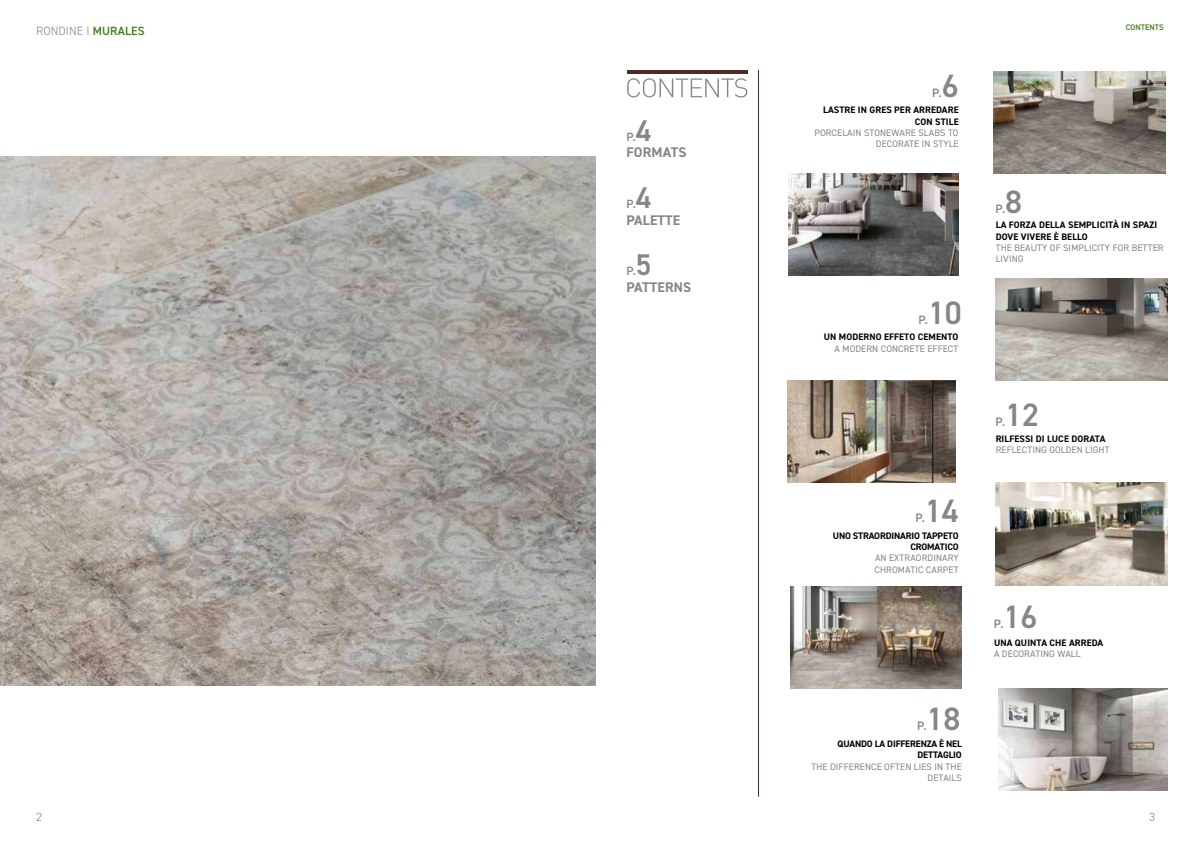
<style>
.page{position:relative;width:1191px;height:842px;background:#fff}
.page>*{position:absolute;margin:0;border:0;box-sizing:border-box;transform-origin:0 0}
.t1{font:600 32.4px "DIN2014";color:#878586}
.t2{font:600 30px "DIN2014";color:#878586}
.t3{font:700 14px "DIN2014";letter-spacing:.01em;color:#878586}
.t4{font:600 12.2px "DIN2014";color:#878586}
.t5{font:300 12px "DIN2014";letter-spacing:.01em;color:#878586}
.t6{font:600 12px "DIN2014";color:#878586}
.t7{font:9.5px/11.3px "DIN2014";letter-spacing:.01em;color:#878586;text-align:right}
.t8{font:700 9.5px/11.3px "DIN2014";letter-spacing:.01em;color:#000}
.t9{font:700 9.5px/11.3px "DIN2014";letter-spacing:-.015em;color:#000;text-align:right}
.t10{font:600 8.1px "DIN2014";letter-spacing:.01em;color:#457c1f}
.s1{font-weight:600;color:#457c1f}
</style>
<div class="page">
<img style="left:994px;top:71px;width:171px;height:102px">
<img style="left:788px;top:173px;width:170px;height:103px">
<img style="left:995px;top:278px;width:172px;height:102px">
<img style="left:787px;top:380px;width:168px;height:103px">
<img style="left:790px;top:587px;width:172px;height:102px">
<img style="left:995px;top:483px;width:172px;height:102px">
<img style="left:998px;top:689px;width:169px;height:102px">
<svg style="left:627px;top:78px;width:120px;height:19px"></svg>
<hr style="left:627px;top:70px;width:120px;height:3px;background:#502929">
<hr style="left:758px;top:70px;width:1px;height:727px;background:#502929">
<img style="left:0;top:157px;width:595px;height:528px">
<p class="t5" style="left:36px;top:24px;width:110px">RONDINE I <span class="s1">MURALES</span></p>
<h2 class="t2" style="left:636px;top:119px;width:17px">4</h2>
<h3 class="t3" style="left:626px;top:144px;width:62px">FORMATS</h3>
<p class="t6" style="left:626px;top:132px;width:11px">P.</p>
<h2 class="t2" style="left:636px;top:186px;width:17px">4</h2>
<h3 class="t3" style="left:626px;top:211px;width:55px">PALETTE</h3>
<p class="t6" style="left:626px;top:199px;width:11px">P.</p>
<h2 class="t2" style="left:636px;top:253px;width:17px">5</h2>
<h3 class="t3" style="left:626px;top:279px;width:66px">PATTERNS</h3>
<p class="t6" style="left:626px;top:266px;width:11px">P.</p>
<h1 class="t1" style="left:941px;top:73px;width:18px">6</h1>
<p class="t4" style="left:932px;top:88px;width:11px">P.</p>
<p class="t8" style="left:823px;top:104px;width:137px;text-align:right">LASTRE IN GRES PER ARREDARE<br>CON STILE</p>
<p class="t7" style="left:814px;top:128px;width:146px">PORCELAIN STONEWARE SLABS TO<br>DECORATE IN STYLE</p>
<h1 class="t1" style="left:928px;top:300px;width:35px">10</h1>
<p class="t4" style="left:918px;top:315px;width:11px">P.</p>
<p class="t8" style="left:824px;top:331px;width:136px">UN MODERNO EFFETO CEMENTO</p>
<p class="t7" style="left:834px;top:343px;width:125px">A MODERN CONCRETE EFFECT</p>
<h1 class="t1" style="left:925px;top:499px;width:35px">14</h1>
<p class="t9" style="left:833px;top:530px;width:127px">UNO STRAORDINARIO TAPPETO<br>CROMATICO</p>
<p class="t7" style="left:874px;top:553px;width:86px;text-align:left">AN EXTRAORDINARY<br>CHROMATIC CARPET</p>
<p class="t4" style="left:915px;top:513px;width:11px">P.</p>
<h1 class="t1" style="left:926px;top:706px;width:35px">18</h1>
<p class="t4" style="left:917px;top:721px;width:11px">P.</p>
<p class="t9" style="left:837px;top:738px;width:126px">QUANDO LA DIFFERENZA È NEL<br>DETTAGLIO</p>
<p class="t7" style="left:811px;top:761px;width:152px">THE DIFFERENCE OFTEN LIES IN THE<br>DETAILS</p>
<h1 class="t1" style="left:1005px;top:189px;width:18px">8</h1>
<p class="t4" style="left:995px;top:204px;width:11px">P.</p>
<p class="t10" style="left:1125px;top:24px;width:40px">CONTENTS</p>
<p class="t8" style="left:995px;top:219px;width:163px">LA FORZA DELLA SEMPLICITÀ IN SPAZI<br>DOVE VIVERE È BELLO</p>
<p class="t7" style="left:995px;top:243px;width:169px;text-align:left">THE BEAUTY OF SIMPLICITY FOR BETTER<br>LIVING</p>
<h1 class="t1" style="left:1005px;top:402px;width:35px">12</h1>
<p class="t4" style="left:995px;top:417px;width:11px">P.</p>
<p class="t8" style="left:995px;top:433px;width:111px">RILFESSI DI LUCE DORATA</p>
<p class="t7" style="left:995px;top:445px;width:115px">REFLECTING GOLDEN LIGHT</p>
<h1 class="t1" style="left:1003px;top:604px;width:35px">16</h1>
<p class="t4" style="left:994px;top:619px;width:11px">P.</p>
<p class="t8" style="left:994px;top:637px;width:111px">UNA QUINTA CHE ARREDA</p>
<p class="t7" style="left:994px;top:649px;width:88px">A DECORATING WALL</p>
<p class="t5" style="left:36px;top:810px;width:7px">2</p>
<p class="t5" style="left:1149px;top:810px;width:7px">3</p>
</div>
